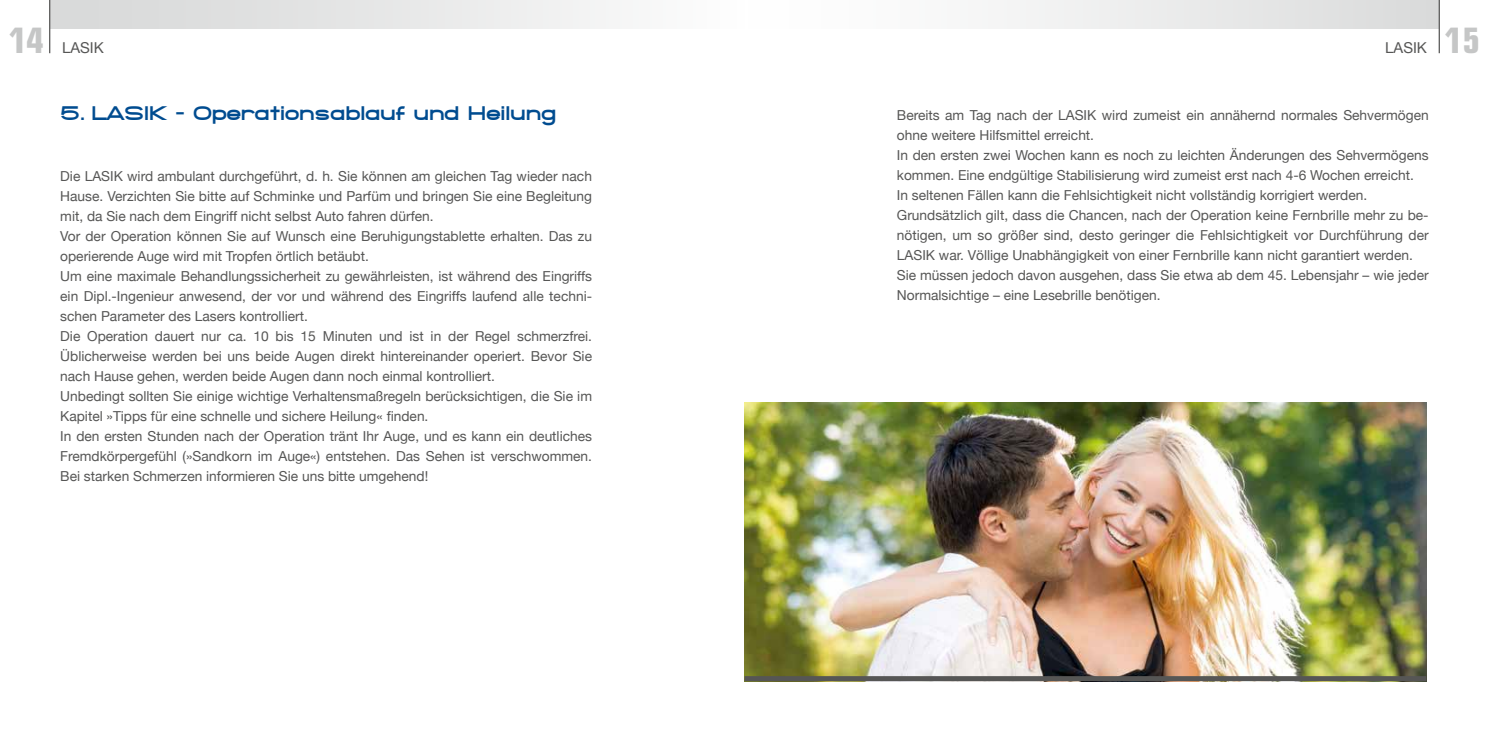
<style>
.page{position:relative;width:1489px;height:745px;background:#fff}
.page>*{position:absolute;margin:0;border:0;box-sizing:border-box;transform-origin:0 0}
.t1{font:700 condensed 35px "Eurostile";color:#c5c6c6}
.t2{font:800 20px "SF Grandezza";color:#004c90}
.t3{font:15px "Helvetica Neue";color:#565655}
.t4{font:13.75px/20px "Helvetica Neue";color:#565655}
</style>
<div class="page">
<div style="left:50px;top:0;width:694px;height:28px;background:linear-gradient(to right,#d5d6d6,#fcfcfc)"></div>
<div style="left:744px;top:0;width:695px;height:28px;background:linear-gradient(to right,#fff,#dbdcdc)"></div>
<hr style="left:1438px;top:0;width:1px;height:53px;background:#565655">
<hr style="left:49px;top:0;width:1px;height:53px;background:#565655">
<img style="left:744px;top:402px;width:682px;height:273px">
<svg style="left:744px;top:675px;width:682px;height:5px;background:#69675e"></svg>
<h1 class="t1" style="left:9px;top:19px;width:36px">14</h1>
<p class="t3" style="left:62px;top:37px;width:43px">LASIK</p>
<p class="t3" style="left:1385px;top:37px;width:43px">LASIK</p>
<h1 class="t1" style="left:1444px;top:19px;width:36px">15</h1>
<h2 class="t2" style="left:60px;top:100px;width:497px">5. LASIK - Operationsablauf und Heilung</h2>
<p class="t4" style="left:60px;top:167px;width:533px">Die LASIK wird ambulant durchgeführt, d. h. Sie können am gleichen Tag wieder nach Hause. Verzichten Sie bitte auf Schminke und Parfüm und bringen Sie eine Begleitung mit, da Sie nach dem Eingriff nicht selbst Auto fahren dürfen.<br>Vor der Operation können Sie auf Wunsch eine Beruhigungstablette erhalten. Das zu operierende Auge wird mit Tropfen örtlich betäubt.<br>Um eine maximale Behandlungssicherheit zu gewährleisten, ist während des Eingriffs ein Dipl.-Ingenieur anwesend, der vor und während des Eingriffs laufend alle techni&shy;schen Parameter des Lasers kontrolliert.<br>Die Operation dauert nur ca. 10 bis 15 Minuten und ist in der Regel schmerzfrei.<br>Üblicherweise werden bei uns beide Augen direkt hintereinander operiert. Bevor Sie nach Hause gehen, werden beide Augen dann noch einmal kontrolliert.<br>Unbedingt sollten Sie einige wichtige Verhaltensmaßregeln berücksichtigen, die Sie im Kapitel »Tipps für eine schnelle und sichere Heilung« finden.<br>In den ersten Stunden nach der Operation tränt Ihr Auge, und es kann ein deutliches Fremdkörpergefühl (»Sandkorn im Auge«) entstehen. Das Sehen ist verschwommen.<br>Bei starken Schmerzen informieren Sie uns bitte umgehend!</p>
<p class="t4" style="left:896px;top:105px;width:533px">Bereits am Tag nach der LASIK wird zumeist ein annähernd normales Sehvermögen ohne weitere Hilfsmittel erreicht.<br>In den ersten zwei Wochen kann es noch zu leichten Änderungen des Sehvermögens kommen. Eine endgültige Stabilisierung wird zumeist erst nach 4-6 Wochen erreicht.<br>In seltenen Fällen kann die Fehlsichtigkeit nicht vollständig korrigiert werden.<br>Grundsätzlich gilt, dass die Chancen, nach der Operation keine Fernbrille mehr zu be&shy;nötigen, um so größer sind, desto geringer die Fehlsichtigkeit vor Durchführung der LASIK war. Völlige Unabhängigkeit von einer Fernbrille kann nicht garantiert werden.<br>Sie müssen jedoch davon ausgehen, dass Sie etwa ab dem 45. Lebensjahr – wie jeder Normalsichtige – eine Lesebrille benötigen.</p>
</div>
